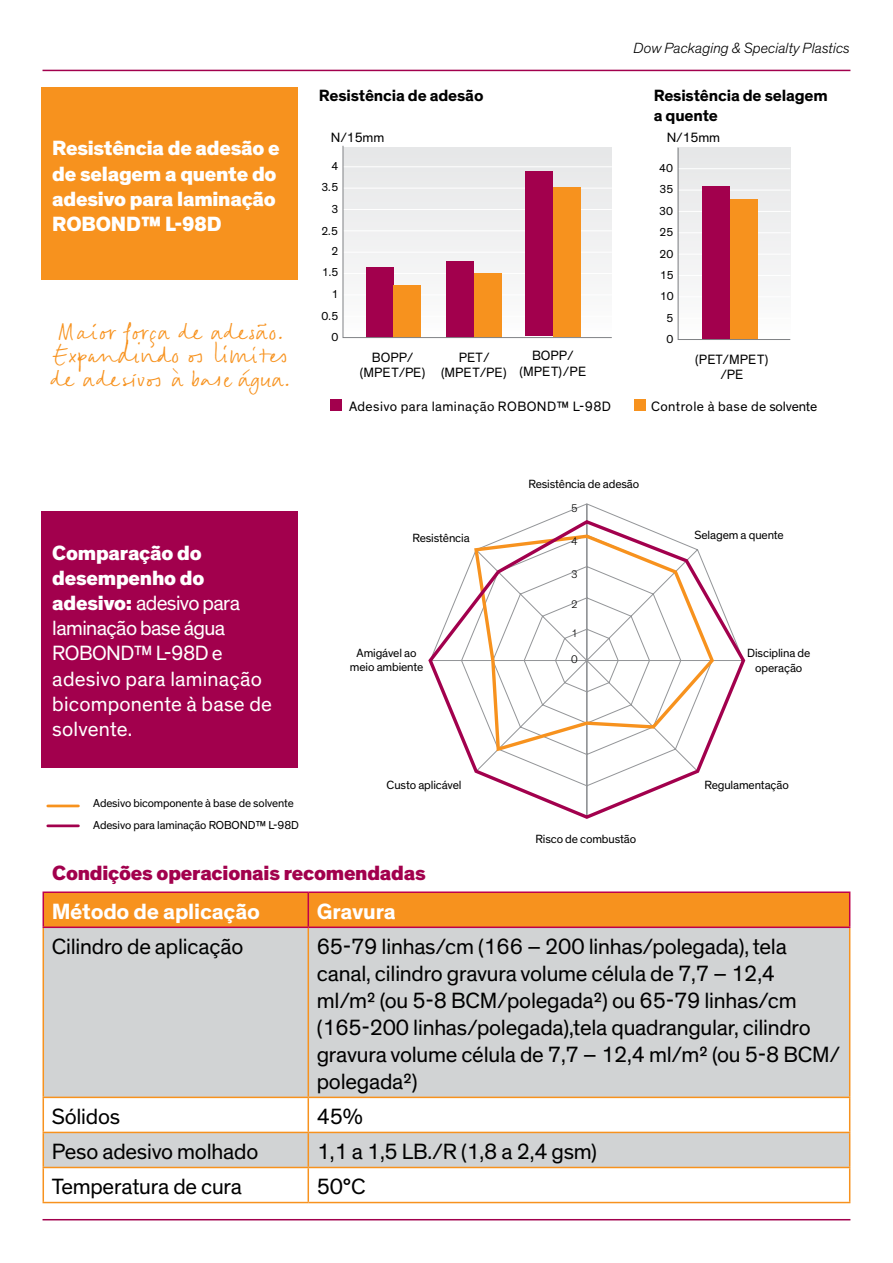
<style>
.page{position:relative;width:893px;height:1263px;background:#fff}
.page>*{position:absolute;margin:0;border:0;box-sizing:border-box;transform-origin:0 0}
.t1{font:22.5px/27px "Dow Corporate";letter-spacing:-.01em;color:#000}
.t2{font:700 22.5px "Dow Corporate";letter-spacing:-.01em;color:#fff}
.t3{font:21px/25.2px "Dow Corporate";letter-spacing:.005em;color:#fff}
.t4{font:800 21px/25.2px "Dow Corporate";letter-spacing:-.01em;color:#fff}
.t5{font:800 21px "Dow Corporate";letter-spacing:-.01em;color:#a2004d}
.t6{font:17.4px/23.9px "Dow Script";color:#f7921e;text-align:center}
.t7{font:700 16.65px/20.5px "Dow Corporate";letter-spacing:-.01em;color:#000}
.t8{font:italic 300 15px "Dow Corporate";color:#000}
.t9{font:13.8px "Dow Corporate";letter-spacing:.03em;color:#000}
.t10{font:13.65px/15.6px "Dow Corporate";color:#000;text-align:center}
.t11{font:12.15px/14.5px "Dow Corporate";letter-spacing:-.01em;color:#000;text-align:center}
.t12{font:11.7px/21.9px "Dow Corporate";letter-spacing:-.01em;color:#000}
.t13{font:300 11.25px "Dow Corporate";color:#000}
.s1{font-weight:800}
</style>
<div class="page">
<hr style="left:43px;top:70px;width:807px;height:1px;background:#a2004d">
<hr style="left:43px;top:1219px;width:807px;height:1px;background:#a2004d">
<div style="left:41px;top:87px;width:257px;height:193px;background:#f7921e"></div>
<div style="left:41px;top:511px;width:257px;height:257px;background:#a2004d"></div>
<svg style="left:342px;top:145px;width:449px;height:195px"></svg>
<div style="left:330px;top:399px;width:11px;height:11px;background:#a2004d"></div>
<div style="left:634px;top:399px;width:11px;height:11px;background:#f7921e"></div>
<svg style="left:428px;top:518px;width:318px;height:301px"></svg>
<hr style="left:48px;top:805px;width:30px;height:2px;background:#f7921e">
<hr style="left:48px;top:824px;width:30px;height:3px;background:#a2004d">
<div style="left:44px;top:893px;width:805px;height:33px;background:#f7921e"></div>
<div style="left:44px;top:928px;width:805px;height:168px;background:#d1d3d4"></div>
<svg style="left:44px;top:1098px;width:805px;height:104px"></svg>
<div style="left:44px;top:1133px;width:805px;height:34px;background:#d1d3d4"></div>
<hr style="left:43px;top:928px;width:1px;height:168px;background:#f7921e">
<hr style="left:308px;top:928px;width:1px;height:168px;background:#f7921e">
<hr style="left:849px;top:928px;width:1px;height:168px;background:#f7921e">
<hr style="left:43px;top:1096px;width:265px;height:2px;background:#f7921e">
<hr style="left:43px;top:1098px;width:1px;height:34px;background:#f7921e">
<hr style="left:308px;top:1096px;width:542px;height:2px;background:#f7921e">
<hr style="left:308px;top:1098px;width:1px;height:34px;background:#f7921e">
<hr style="left:849px;top:1098px;width:1px;height:34px;background:#f7921e">
<hr style="left:43px;top:1132px;width:265px;height:1px;background:#f7921e">
<hr style="left:43px;top:1133px;width:1px;height:34px;background:#f7921e">
<hr style="left:308px;top:1132px;width:542px;height:1px;background:#f7921e">
<hr style="left:308px;top:1133px;width:1px;height:34px;background:#f7921e">
<hr style="left:849px;top:1133px;width:1px;height:34px;background:#f7921e">
<hr style="left:43px;top:1167px;width:265px;height:1px;background:#f7921e">
<hr style="left:43px;top:1168px;width:1px;height:34px;background:#f7921e">
<hr style="left:308px;top:1167px;width:542px;height:1px;background:#f7921e">
<hr style="left:308px;top:1168px;width:1px;height:34px;background:#f7921e">
<hr style="left:849px;top:1168px;width:1px;height:34px;background:#f7921e">
<hr style="left:43px;top:1202px;width:265px;height:1px;background:#f7921e">
<hr style="left:308px;top:1202px;width:542px;height:1px;background:#f7921e">
<hr style="left:43px;top:891px;width:265px;height:2px;background:#be004c">
<hr style="left:43px;top:893px;width:1px;height:33px;background:#be004c">
<hr style="left:43px;top:926px;width:265px;height:2px;background:#be004c">
<hr style="left:308px;top:891px;width:542px;height:2px;background:#be004c">
<hr style="left:308px;top:893px;width:1px;height:33px;background:#be004c">
<hr style="left:849px;top:893px;width:1px;height:33px;background:#be004c">
<hr style="left:308px;top:926px;width:542px;height:2px;background:#be004c">
<p class="t8" style="left:634px;top:39px;width:218px">Dow Packaging &amp; Specialty Plastics</p>
<p class="t4" style="left:52px;top:136px;width:229px">Resistência de adesão e de selagem a quente do adesivo para laminação<br>ROBOND™ L-98D</p>
<p class="t6" style="left:50px;top:321px;width:242px">Maior força de adesão.<br>Expandindo os limites de adesivos à base água.</p>
<p class="t7" style="left:319px;top:85px;width:166px">Resistência de adesão</p>
<p class="t7" style="left:654px;top:85px;width:175px">Resistência de selagem a quente</p>
<p class="t10" style="left:331px;top:130px;width:55px">N/15mm</p>
<p class="t10" style="left:667px;top:130px;width:55px">N/15mm</p>
<p class="t12" style="left:331px;top:155px;width:8px">4</p>
<p class="t12" style="left:659px;top:158px;width:15px">40</p>
<p class="t12" style="left:321px;top:177px;width:18px">3.5</p>
<p class="t12" style="left:659px;top:178px;width:15px">35</p>
<p class="t12" style="left:331px;top:198px;width:8px">3</p>
<p class="t12" style="left:659px;top:200px;width:15px">30</p>
<p class="t12" style="left:321px;top:221px;width:18px">2.5</p>
<p class="t12" style="left:660px;top:221px;width:15px">25</p>
<p class="t12" style="left:331px;top:240px;width:8px">2</p>
<p class="t12" style="left:659px;top:243px;width:15px">20</p>
<p class="t12" style="left:322px;top:262px;width:18px">1.5</p>
<p class="t12" style="left:660px;top:264px;width:15px">15</p>
<p class="t12" style="left:331px;top:283px;width:8px">1</p>
<p class="t12" style="left:660px;top:286px;width:15px">10</p>
<p class="t12" style="left:321px;top:305px;width:18px">0.5</p>
<p class="t12" style="left:666px;top:307px;width:8px">5</p>
<p class="t12" style="left:331px;top:326px;width:8px">0</p>
<p class="t12" style="left:666px;top:328px;width:8px">0</p>
<p class="t10" style="left:360px;top:350px;width:67px">BOPP/ (MPET/PE)</p>
<p class="t10" style="left:441px;top:350px;width:67px">PET/ (MPET/PE)</p>
<p class="t10" style="left:520px;top:348px;width:68px">BOPP/ (MPET)/PE</p>
<p class="t10" style="left:695px;top:352px;width:74px">(PET/MPET) /PE</p>
<p class="t9" style="left:349px;top:398px;width:264px">Adesivo para laminação ROBOND™ L-98D</p>
<p class="t9" style="left:651px;top:398px;width:168px">Controle à base de solvente</p>
<p class="t3" style="left:52px;top:540px;width:221px"><span class="s1">Comparação do desempenho do adesivo:</span> adesivo para laminação base água<br>ROBOND™ L-98D e adesivo para laminação bicomponente à base de solvente.</p>
<p class="t12" style="left:93px;top:793px;width:207px">Adesivo bicomponente à base de solvente<br>Adesivo para laminação ROBOND™ L-98D</p>
<p class="t11" style="left:412px;top:531px;width:59px">Resistência</p>
<p class="t11" style="left:350px;top:646px;width:75px">Amigável ao meio ambiente</p>
<p class="t11" style="left:387px;top:777px;width:76px">Custo aplicável</p>
<p class="t11" style="left:528px;top:477px;width:112px">Resistência de adesão</p>
<p class="t13" style="left:571px;top:502px;width:8px">5</p>
<p class="t13" style="left:571px;top:535px;width:8px">4</p>
<p class="t13" style="left:571px;top:568px;width:8px">3</p>
<p class="t13" style="left:571px;top:598px;width:8px">2</p>
<p class="t13" style="left:571px;top:627px;width:8px">1</p>
<p class="t13" style="left:571px;top:653px;width:8px">0</p>
<p class="t11" style="left:535px;top:831px;width:102px">Risco de combustão</p>
<p class="t11" style="left:694px;top:528px;width:91px">Selagem a quente</p>
<p class="t11" style="left:747px;top:646px;width:65px">Disciplina de operação</p>
<p class="t11" style="left:704px;top:777px;width:86px">Regulamentação</p>
<p class="t5" style="left:52px;top:860px;width:375px">Condições operacionais recomendadas</p>
<p class="t2" style="left:52px;top:897px;width:210px">Método de aplicação</p>
<p class="t2" style="left:317px;top:897px;width:81px">Gravura</p>
<p class="t1" style="left:52px;top:933px;width:193px">Cilindro de aplicação</p>
<p class="t1" style="left:317px;top:933px;width:525px">65-79 linhas/cm (166 – 200 linhas/polegada), tela canal, cilindro gravura volume célula de 7,7 – 12,4<br>ml/m² (ou 5-8 BCM/polegada²) ou 65-79 linhas/cm (165-200 linhas/polegada),tela quadrangular, cilindro gravura volume célula de 7,7 – 12,4 ml/m² (ou 5-8 BCM/ polegada²)</p>
<p class="t1" style="left:52px;top:1103px;width:70px">Sólidos</p>
<p class="t1" style="left:317px;top:1103px;width:48px">45%</p>
<p class="t1" style="left:52px;top:1138px;width:208px">Peso adesivo molhado</p>
<p class="t1" style="left:317px;top:1138px;width:282px">1,1 a 1,5 LB./R (1,8 a 2,4 gsm)</p>
<p class="t1" style="left:52px;top:1173px;width:192px">Temperatura de cura</p>
<p class="t1" style="left:317px;top:1173px;width:50px">50°C</p>
</div>
